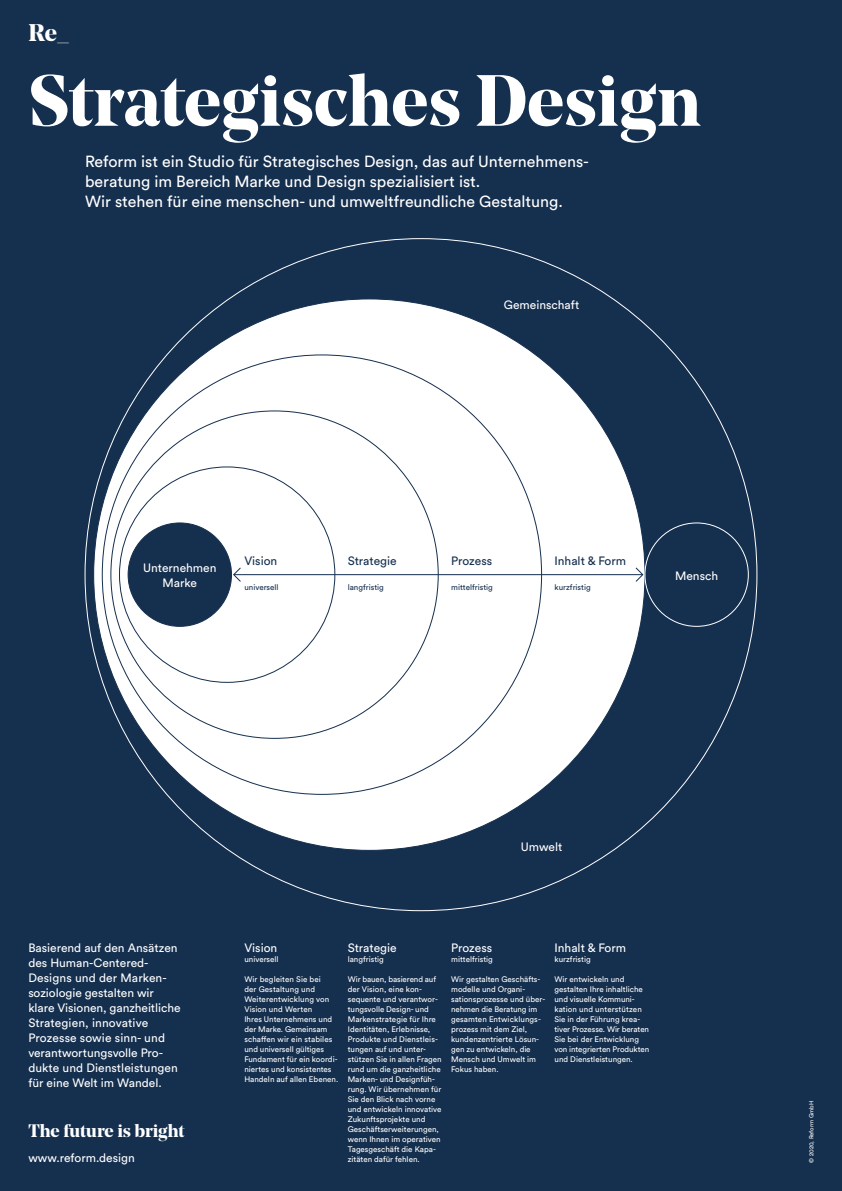
<style>
.page{position:relative;width:842px;height:1191px;background:#152f4e}
.page>*{position:absolute;margin:0;border:0;box-sizing:border-box;transform-origin:0 0}
.t1{font:700 72px "Noe Display";color:#fff}
.t2{font:700 24px "Noe Display";color:#fff}
.t3{font:700 18px "Noe Display";color:#fff}
.t4{font:16px/20px "Circular Std";color:#fff}
.t5{font:12px/15px "Circular Std";color:#fff}
.t6{font:12px "Circular Std";color:#152f4e}
.t7{font:8px/10px "Circular Std";color:#fff}
.t8{font:8px "Circular Std";color:#152f4e}
.t9{font:6px "Circular Std";color:#fff}
</style>
<div class="page">
<div style="left:85px;top:238px;width:672px;height:673px;background:#152f4e;border:1px solid #fff;border-radius:50%"></div>
<div style="left:94px;top:299px;width:551px;height:551px;background:#fff;border-radius:50%"></div>
<div style="left:128px;top:523px;width:103px;height:103px;background:#152f4e;border-radius:50%"></div>
<hr style="left:234px;top:574px;width:408px;height:1px;background:#152f4e">
<svg style="left:233px;top:567px;width:9px;height:15px"></svg>
<svg style="left:634px;top:567px;width:10px;height:15px"></svg>
<h2 class="t2" style="left:28px;top:17px;width:42px">Re_</h2>
<h1 class="t1" style="left:28px;top:54px;width:674px">Strategisches Design</h1>
<h3 class="t4" style="left:85px;top:151px;width:505px">Reform ist ein Studio für Strategisches Design, das auf Unternehmens&shy;beratung im Bereich Marke und Design spezialisiert ist.<br>Wir stehen für eine menschen- und umweltfreundliche Gestaltung.</h3>
<h3 class="t5" style="left:504px;top:297px;width:77px">Gemeinschaft</h3>
<h3 class="t6" style="left:244px;top:553px;width:34px">Vision</h3>
<p class="t8" style="left:244px;top:582px;width:36px">universell</p>
<h3 class="t6" style="left:348px;top:553px;width:50px">Strategie</h3>
<p class="t8" style="left:348px;top:582px;width:38px">langfristig</p>
<h3 class="t6" style="left:554px;top:553px;width:73px">Inhalt &amp; Form</h3>
<p class="t8" style="left:554px;top:582px;width:38px">kurzfristig</p>
<h3 class="t6" style="left:451px;top:553px;width:43px">Prozess</h3>
<p class="t8" style="left:451px;top:582px;width:43px">mittelfristig</p>
<h3 class="t5" style="left:143px;top:560px;width:75px;text-align:center">Unternehmen<br>Marke</h3>
<h3 class="t5" style="left:675px;top:567px;width:45px">Mensch</h3>
<p class="t5" style="left:28px;top:940px;width:154px">Basierend auf den Ansätzen des Human-Centered-<br>Designs und der Marken&shy;soziologie gestalten wir klare Visionen, ganzheitliche<br>Strategien, innovative<br>Prozesse sowie sinn- und verantwortungsvolle Pro&shy;dukte und Dienstleistungen für eine Welt im Wandel.</p>
<h3 class="t3" style="left:28px;top:1119px;width:158px">The future is bright</h3>
<h3 class="t5" style="left:28px;top:1150px;width:108px">www.reform.design</h3>
<h3 class="t5" style="left:521px;top:839px;width:43px">Umwelt</h3>
<h3 class="t5" style="left:244px;top:940px;width:34px">Vision</h3>
<p class="t7" style="left:244px;top:954px;width:36px">universell</p>
<p class="t7" style="left:244px;top:974px;width:95px">Wir begleiten Sie bei<br>der Gestaltung und<br>Weiterentwicklung von<br>Vision und Werten<br>Ihres Unternehmens und der Marke. Gemeinsam schaffen wir ein stabiles und universell gültiges<br>Fundament für ein koordi&shy;niertes und konsistentes<br>Handeln auf allen Ebenen.</p>
<h3 class="t5" style="left:348px;top:940px;width:50px">Strategie</h3>
<p class="t7" style="left:348px;top:954px;width:38px">langfristig</p>
<p class="t7" style="left:348px;top:974px;width:95px">Wir bauen, basierend auf der Vision, eine kon&shy;sequente und verantwor&shy;tungsvolle Design- und<br>Markenstrategie für Ihre<br>Identitäten, Erlebnisse,<br>Produkte und Dienstleis&shy;tungen auf und unter&shy;stützen Sie in allen Fragen rund um die ganzheitliche<br>Marken- und Designfüh&shy;rung. Wir übernehmen für<br>Sie den Blick nach vorne und entwickeln innovative<br>Zukunftsprojekte und<br>Geschäftserweiterungen, wenn Ihnen im operativen<br>Tagesgeschäft die Kapa&shy;zitäten dafür fehlen.</p>
<h3 class="t5" style="left:451px;top:940px;width:43px">Prozess</h3>
<p class="t7" style="left:451px;top:954px;width:43px">mittelfristig</p>
<p class="t7" style="left:451px;top:974px;width:96px">Wir gestalten Geschäfts&shy;modelle und Organi&shy;sationsprozesse und über&shy;nehmen die Beratung im gesamten Entwicklungs&shy;prozess mit dem Ziel, kundenzentrierte Lösun&shy;gen zu entwickeln, die<br>Mensch und Umwelt im<br>Fokus haben.</p>
<h3 class="t5" style="left:554px;top:940px;width:73px">Inhalt &amp; Form</h3>
<p class="t7" style="left:554px;top:954px;width:38px">kurzfristig</p>
<p class="t7" style="left:554px;top:974px;width:96px">Wir entwickeln und gestalten Ihre inhaltliche und visuelle Kommuni&shy;kation und unterstützen<br>Sie in der Führung krea&shy;tiver Prozesse. Wir beraten<br>Sie bei der Entwicklung von integrierten Produkten und Dienstleistungen.</p>
<p class="t9" style="left:808px;top:1162px;width:63px;rotate:-90deg">© 2020, Reform GmbH</p>
</div>
